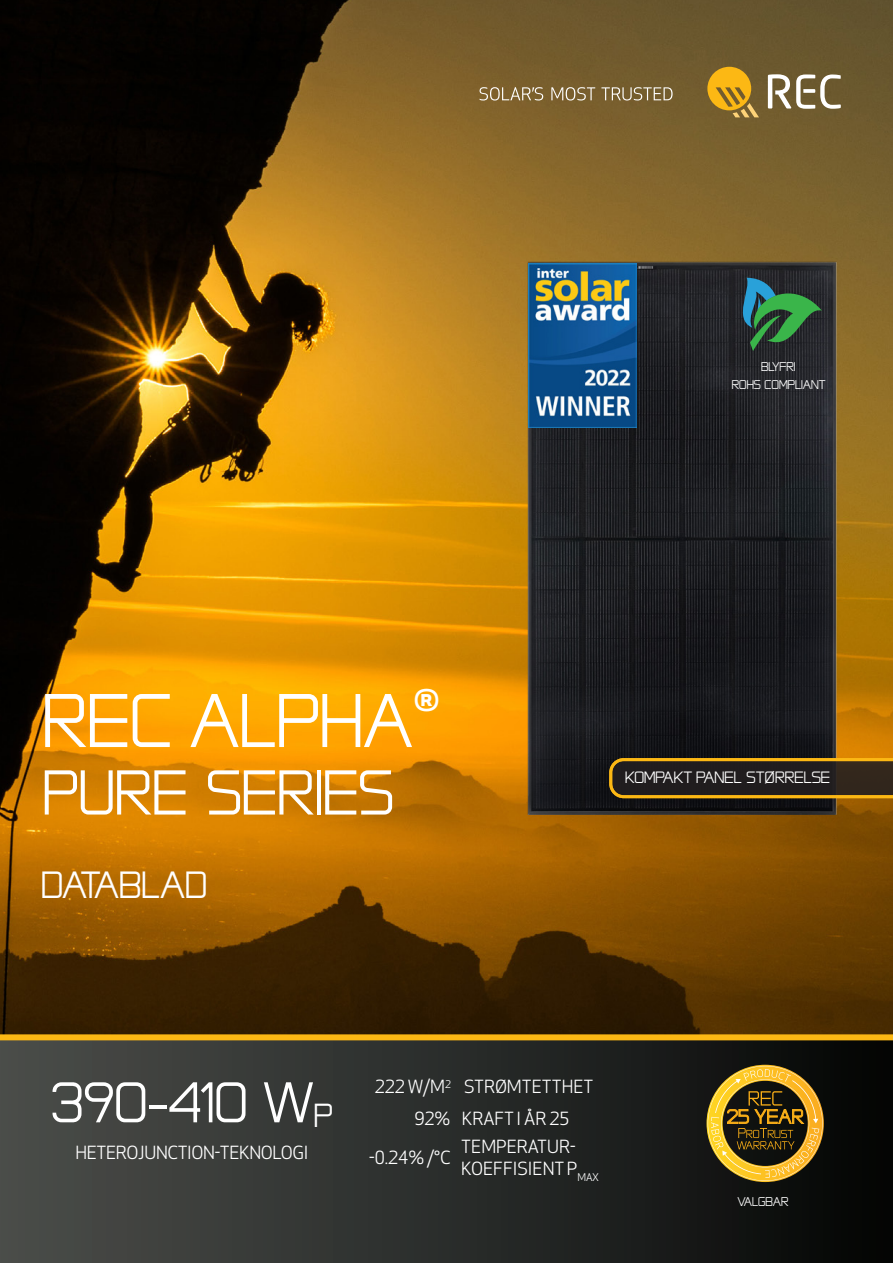
<style>
.page{position:relative;width:893px;height:1263px;background:#fff}
.page>*{position:absolute;margin:0;border:0;box-sizing:border-box;transform-origin:0 0}
.t1{font:90px "REC Tech 2011";color:#fff}
.t2{font:75px "REC Tech 2011";color:#fff}
.t3{font:67.95px "REC Tech 2011";color:#fff}
.t4{font:45px "REC Tech 2011";color:#fff}
.t5{font:500 34.95px "Apex New";color:#fff}
.t6{font:19.5px "REC Tech 2011";color:#fff}
.t7{font:17.7px/32px "Apex New";color:#fff}
.t8{font:17.7px "Apex New";letter-spacing:-.02em;color:#fff}
.t9{font:15px/18px "REC Tech 2011";color:#fff;text-align:center}
.s1{font-size:39.6px}
</style>
<div class="page">
<img style="left:0;top:0;width:893px;height:1034px">
<div style="left:0;top:1037px;width:893px;height:226px;background:linear-gradient(to right,#4c4f4c,#050706)"></div>
<div style="left:0;top:1034px;width:893px;height:6px;background:#fcb814"></div>
<svg style="left:707px;top:67px;width:52px;height:50px;background:#bb8e24"></svg>
<svg style="left:768px;top:74px;width:73px;height:35px"></svg>
<svg style="left:480px;top:87px;width:63px;height:14px"></svg>
<svg style="left:551px;top:87px;width:44px;height:14px"></svg>
<svg style="left:601px;top:87px;width:72px;height:14px"></svg>
<img style="left:513px;top:259px;width:333px;height:556px">
<svg style="left:636px;top:266px;width:21px;height:4px"></svg>
<img style="left:528px;top:263px;width:108px;height:164px">
<svg style="left:706px;top:1065px;width:118px;height:117px;background:#765e20"></svg>
<svg style="left:743px;top:278px;width:79px;height:73px;background:#2c5e48"></svg>
<svg style="left:609px;top:758px;width:284px;height:40px;background:#46371b"></svg>
<p class="t9" style="left:732px;top:357px;width:95px">BLYFRI<br>ROHS COMPLIANT</p>
<h1 class="t1" style="left:43px;top:679px;width:372px">REC ALPHA</h1>
<h3 class="t5" style="left:413px;top:674px;width:29px">®</h3>
<h2 class="t2" style="left:43px;top:758px;width:353px">PURE SERIES</h2>
<h3 class="t4" style="left:41px;top:864px;width:168px">DATABLAD</h3>
<p class="t6" style="left:625px;top:768px;width:206px">KOMPAKT PANEL STØRRELSE</p>
<h3 class="t3" style="left:51px;top:1071px;width:283px">390–410 W<span class="s1">P</span></h3>
<p class="t8" style="left:75px;top:1141px;width:234px">HETEROJUNCTION-TEKNOLOGI</p>
<p class="t7" style="left:414px;top:1071px;width:180px;text-indent:-40px">222 W/M<sup>2</sup> STRØMTETTHET<br>92% KRAFT I ÅR 25</p>
<p class="t7" style="left:369px;top:1141px;width:83px">-0.24% /°C</p>
<p class="t7" style="left:461px;top:1135px;width:139px;line-height:22.2px">TEMPERATUR-<br>KOEFFISIENT P<sub>MAX</sub></p>
<p class="t9" style="left:738px;top:1191px;width:52px">VALGBAR</p>
</div>
